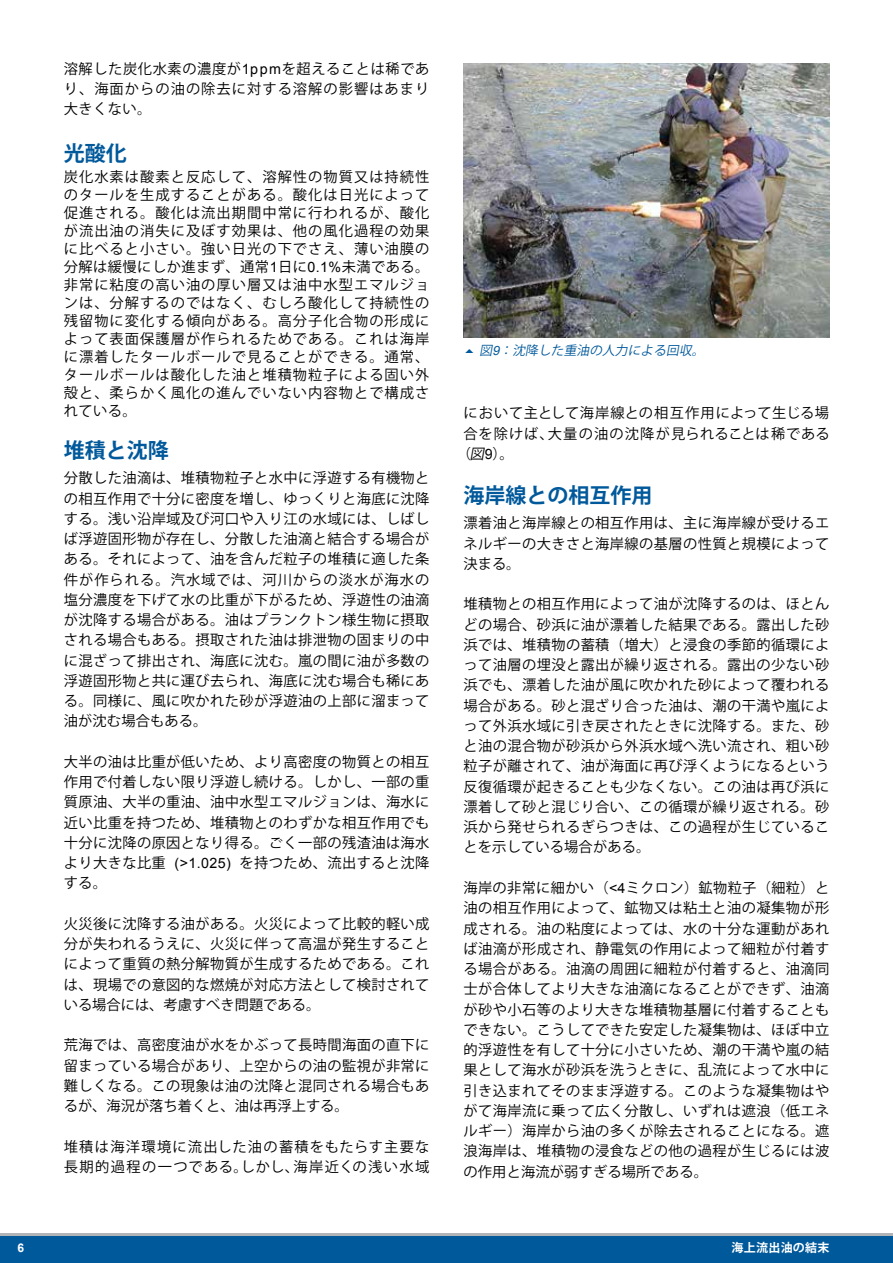
<style>
.page{position:relative;width:893px;height:1263px;background:#fff}
.page>*{position:absolute;margin:0;border:0;box-sizing:border-box;transform-origin:0 0}
.t1{font:700 21px "Koz Go Std";color:#00599b}
.t2{font:14.25px/20.2px "Koz Go Std";letter-spacing:.03em;color:#000;text-align:justify}
.t3{font:14.25px/20.2px "Koz Go Std";letter-spacing:.09em;color:#000}
.t4{font:14.25px "Koz Go Std";letter-spacing:.06em;color:#000}
.t5{font:italic 12.75px "Koz Go Std";color:#00599b}
.t6{font:700 12px "Koz Go Std";letter-spacing:.025em;color:#fff}
.t7{font:700 12px "Arial";color:#fff}
.s1{font-family:"Arial"}
.s2{font-style:italic}
</style>
<div class="page">
<svg style="left:0;top:1233px;width:893px;height:30px"></svg>
<img style="left:463px;top:64px;width:366px;height:273px">
<p class="t2" style="left:64px;top:59px;width:367px">溶解した炭化水素の濃度が<span class="s1">1ppm</span>を超えることは稀であり、海面からの油の除去に対する溶解の影響はあまり大きくない。</p>
<h1 class="t1" style="left:64px;top:140px;width:64px">光酸化</h1>
<p class="t2" style="left:64px;top:168px;width:367px;line-height:18px">炭化水素は酸素と反応して、溶解性の物質又は持続性のタールを生成することがある。酸化は日光によって促進される。酸化は流出期間中常に行われるが、酸化が流出油の消失に及ぼす効果は、他の風化過程の効果に比べると小さい。強い日光の下でさえ、薄い油膜の分解は緩慢にしか進まず、通常<span class="s1">1</span>日に<span class="s1">0.1%</span>未満である。非常に粘度の高い油の厚い層又は油中水型エマルジョンは、分解するのではなく、むしろ酸化して持続性の残留物に変化する傾向がある。高分子化合物の形成によって表面保護層が作られるためである。これは海岸に漂着したタールボールで見ることができる。通常、タールボールは酸化した油と堆積物粒子による固い外殻と、柔らかく風化の進んでいない内容物とで構成されている。</p>
<h1 class="t1" style="left:64px;top:437px;width:106px">堆積と沈降</h1>
<p class="t2" style="left:64px;top:468px;width:367px">分散した油滴は、堆積物粒子と水中に浮遊する有機物との相互作用で十分に密度を増し、ゆっくりと海底に沈降する。浅い沿岸域及び河口や入り江の水域には、しばしば浮遊固形物が存在し、分散した油滴と結合する場合がある。それによって、油を含んだ粒子の堆積に適した条件が作られる。汽水域では、河川からの淡水が海水の塩分濃度を下げて水の比重が下がるため、浮遊性の油滴が沈降する場合がある。油はプランクトン様生物に摂取される場合もある。摂取された油は排泄物の固まりの中に混ざって排出され、海底に沈む。嵐の間に油が多数の浮遊固形物と共に運び去られ、海底に沈む場合も稀にある。同様に、風に吹かれた砂が浮遊油の上部に溜まって油が沈む場合もある。</p>
<p class="t2" style="left:64px;top:752px;width:367px">大半の油は比重が低いため、より高密度の物質との相互作用で付着しない限り浮遊し続ける。しかし、一部の重質原油、大半の重油、油中水型エマルジョンは、海水に近い比重を持つため、堆積物とのわずかな相互作用でも十分に沈降の原因となり得る。ごく一部の残渣油は海水より大きな比重 <span class="s1">(&gt;1.025)</span> を持つため、流出すると沈降する。</p>
<p class="t2" style="left:64px;top:914px;width:367px">火災後に沈降する油がある。火災によって比較的軽い成分が失われるうえに、火災に伴って高温が発生することによって重質の熱分解物質が生成するためである。これは、現場での意図的な燃焼が対応方法として検討されている場合には、考慮すべき問題である。</p>
<p class="t2" style="left:64px;top:1035px;width:367px">荒海では、高密度油が水をかぶって長時間海面の直下に留まっている場合があり、上空からの油の監視が非常に難しくなる。この現象は油の沈降と混同される場合もあるが、海況が落ち着くと、油は再浮上する。</p>
<p class="t3" style="left:64px;top:1137px;width:367px">堆積は海洋環境に流出した油の蓄積をもたらす主要な長期的過程の一つである。しかし、海岸近くの浅い水域</p>
<p class="t5" style="left:480px;top:342px;width:229px">図<span class="s1">9</span>：沈降した重油の人力による回収。</p>
<p class="t2" style="left:463px;top:404px;width:367px">において主として海岸線との相互作用によって生じる場</p>
<p class="t4" style="left:463px;top:425px;width:368px">合を除けば、大量の油の沈降が見られることは稀である</p>
<p class="t2" style="left:457px;top:444px;width:59px">（<span class="s2">図</span><span class="s1">9</span>）。</p>
<h1 class="t1" style="left:463px;top:482px;width:190px">海岸線との相互作用</h1>
<p class="t2" style="left:463px;top:514px;width:367px">漂着油と海岸線との相互作用は、主に海岸線が受けるエネルギーの大きさと海岸線の基層の性質と規模によって決まる。</p>
<p class="t2" style="left:463px;top:595px;width:367px">堆積物との相互作用によって油が沈降するのは、ほとんどの場合、砂浜に油が漂着した結果である。露出した砂浜では、堆積物の蓄積（増大）と浸食の季節的循環によって油層の埋没と露出が繰り返される。露出の少ない砂浜でも、漂着した油が風に吹かれた砂によって覆われる場合がある。砂と混ざり合った油は、潮の干満や嵐によって外浜水域に引き戻されたときに沈降する。また、砂と油の混合物が砂浜から外浜水域へ洗い流され、粗い砂粒子が離されて、油が海面に再び浮くようになるという反復循環が起きることも少なくない。この油は再び浜に漂着して砂と混じり合い、この循環が繰り返される。砂浜から発せられるぎらつきは、この過程が生じていることを示している場合がある。</p>
<p class="t2" style="left:463px;top:878px;width:367px">海岸の非常に細かい（<span class="s1">&lt;4</span>ミクロン）鉱物粒子（細粒）と油の相互作用によって、鉱物又は粘土と油の凝集物が形成される。油の粘度によっては、水の十分な運動があれば油滴が形成され、静電気の作用によって細粒が付着する場合がある。油滴の周囲に細粒が付着すると、油滴同士が合体してより大きな油滴になることができず、油滴が砂や小石等のより大きな堆積物基層に付着することもできない。こうしてできた安定した凝集物は、ほぼ中立的浮遊性を有して十分に小さいため、潮の干満や嵐の結果として海水が砂浜を洗うときに、乱流によって水中に引き込まれてそのまま浮遊する。このような凝集物はやがて海岸流に乗って広く分散し、いずれは遮浪（低エネルギー）海岸から油の多くが除去されることになる。遮浪海岸は、堆積物の浸食などの他の過程が生じるには波の作用と海流が弱すぎる場所である。</p>
<p class="t7" style="left:18px;top:1239px;width:8px">6</p>
<p class="t6" style="left:731px;top:1239px;width:100px">海上流出油の結末</p>
</div>
